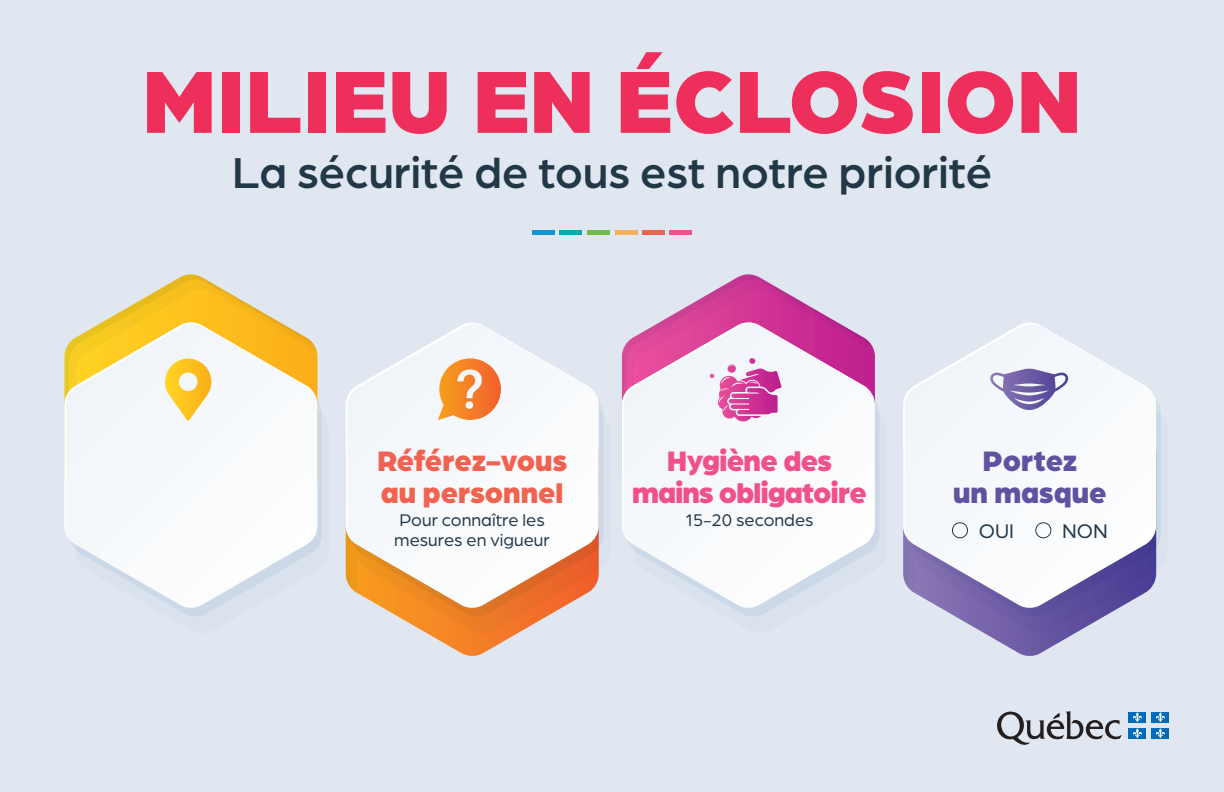
<style>
.page{position:relative;width:1224px;height:792px;background:#e1e7f0}
.page>*{position:absolute;margin:0;border:0;box-sizing:border-box;transform-origin:0 0}
.t1{font:900 93.9px "Arboria";color:#ee2f5c}
.t2{font:500 46px "Arboria";color:#223847}
.t3{font:900 30px/32px "Arboria";letter-spacing:-.025em;color:#f0518b;text-align:center}
.t4{font:900 30px/32px "Arboria";color:#f16350}
.t5{font:900 30px/32px "Arboria";color:#6052a0;text-align:center}
.t6{font:21px "Arboria";color:#223847}
.t7{font:18px/20px "Arboria";color:#223847}
</style>
<div class="page">
<hr style="left:532px;top:230px;width:23px;height:4px;background:#1397d4">
<hr style="left:560px;top:230px;width:22px;height:4px;background:#00acac">
<hr style="left:587px;top:230px;width:23px;height:4px;background:#6fbd44">
<hr style="left:615px;top:230px;width:22px;height:4px;background:#faae5f">
<hr style="left:642px;top:230px;width:23px;height:4px;background:#f16251">
<hr style="left:669px;top:230px;width:23px;height:4px;background:#f05189">
<svg style="left:426px;top:633px;width:92px;height:23px"></svg>
<svg style="left:399px;top:415px;width:205px;height:218px"></svg>
<svg style="left:103px;top:274px;width:176px;height:48px"></svg>
<svg style="left:65px;top:322px;width:247px;height:218px;background:#f5df9f"></svg>
<svg style="left:70px;top:399px;width:252px;height:217px;fill:#f6f9fb"></svg>
<svg style="left:346px;top:322px;width:247px;height:220px;fill:#f0f5f9"></svg>
<svg style="left:351px;top:399px;width:252px;height:218px;background:#f4e3d8"></svg>
<svg style="left:984px;top:633px;width:91px;height:23px"></svg>
<svg style="left:956px;top:617px;width:147px;height:16px"></svg>
<svg style="left:660px;top:274px;width:177px;height:48px"></svg>
<svg style="left:622px;top:322px;width:247px;height:217px;background:#e4a2cd"></svg>
<svg style="left:627px;top:399px;width:252px;height:217px;fill:#f6f9fb"></svg>
<svg style="left:903px;top:322px;width:248px;height:220px;fill:#f0f5f9"></svg>
<svg style="left:908px;top:399px;width:253px;height:218px;background:#dedeec"></svg>
<svg style="left:165px;top:359px;width:46px;height:61px;background:#f9d778"></svg>
<svg style="left:438px;top:358px;width:63px;height:62px;background:#f4a365"></svg>
<svg style="left:709px;top:358px;width:73px;height:64px;background:#e298c8"></svg>
<svg style="left:990px;top:369px;width:79px;height:41px;background:#aea7ce"></svg>
<svg style="left:997px;top:711px;width:125px;height:34px"></svg>
<div style="left:1128px;top:712px;width:18px;height:11px;background:#006bb6"></div>
<svg style="left:1133px;top:712px;width:9px;height:10px"></svg>
<div style="left:1151px;top:712px;width:18px;height:11px;background:#006bb6"></div>
<svg style="left:1156px;top:712px;width:9px;height:10px"></svg>
<div style="left:1128px;top:728px;width:18px;height:11px;background:#006bb6"></div>
<svg style="left:1133px;top:728px;width:9px;height:10px"></svg>
<div style="left:1151px;top:728px;width:18px;height:11px;background:#006bb6"></div>
<svg style="left:1156px;top:728px;width:9px;height:10px"></svg>
<h1 class="t1" style="left:142px;top:34px;width:942px">MILIEU EN ÉCLOSION</h1>
<h2 class="t2" style="left:232px;top:142px;width:761px">La sécurité de tous est notre priorité</h2>
<h3 class="t4" style="left:377px;top:443px;width:192px">Référez-vous au personnel</h3>
<p class="t7" style="left:394px;top:509px;width:157px">Pour connaître les mesures en vigueur</p>
<h3 class="t3" style="left:632px;top:443px;width:236px">Hygiène des mains obligatoire</h3>
<p class="t7" style="left:685px;top:509px;width:130px">15-20 secondes</p>
<h3 class="t5" style="left:953px;top:443px;width:155px">Portez<br>un masque</h3>
<p class="t6" style="left:952px;top:517px;width:158px">● OUI ● NON</p>
</div>
